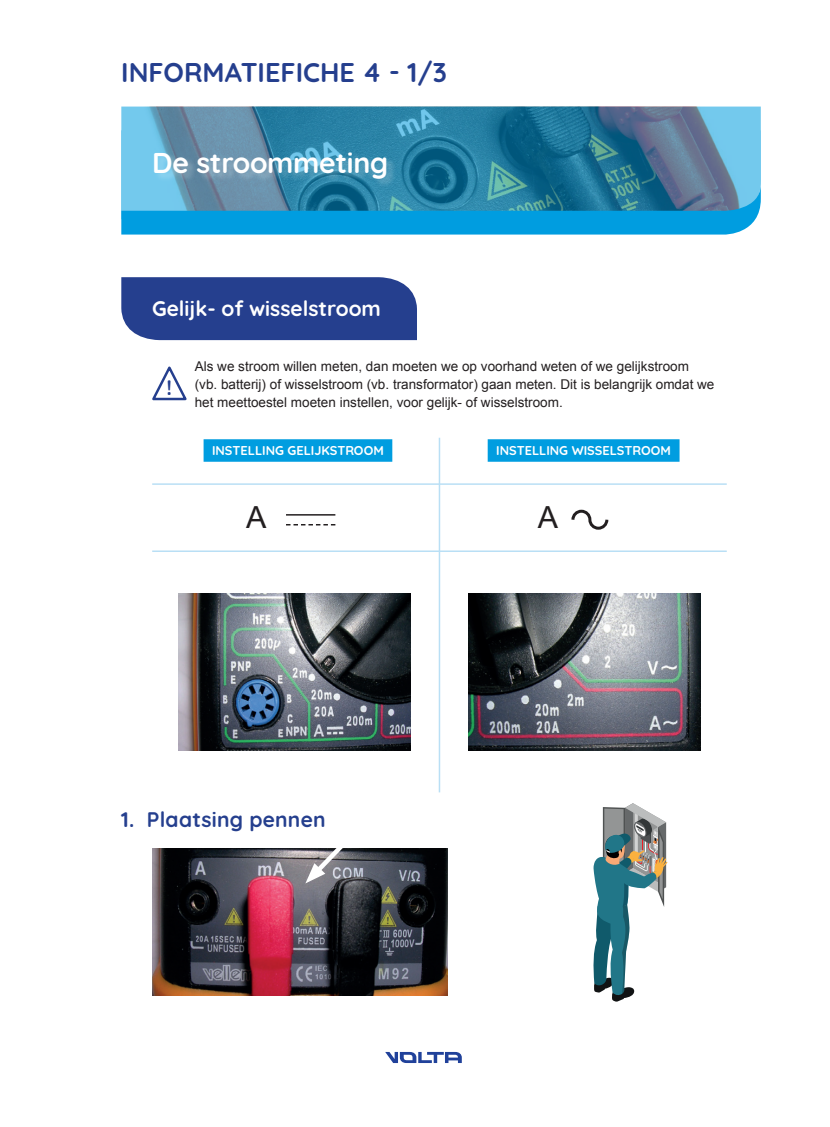
<style>
.page{position:relative;width:830px;height:1127px;background:#fff}
.page>*{position:absolute;margin:0;border:0;box-sizing:border-box;transform-origin:0 0}
.t1{font:30.45px "Arial";color:#231f20}
.t2{font:700 28.5px "Quicksand";letter-spacing:-.01em;color:#fff}
.t3{font:700 27px "Quicksand";color:#253f8e}
.t4{font:700 21px "Quicksand";color:#fff}
.t5{font:700 21px "Quicksand";letter-spacing:.01em;color:#253f8e}
.t6{font:13.5px/18px "Arial";color:#231f20}
.t7{font:700 12.75px "Quicksand";color:#fff}
</style>
<div class="page">
<svg style="left:385px;top:1052px;width:76px;height:11px"></svg>
<svg style="left:121px;top:219px;width:635px;height:16px;background:#0aa1e1"></svg>
<svg style="left:121px;top:107px;width:639px;height:112px;background:#3987ab"></svg>
<div style="left:154px;top:151px;width:243px;height:37px;background:#fff;opacity:.21"></div>
<svg style="left:152px;top:366px;width:35px;height:35px"></svg>
<img style="left:152px;top:848px;width:295px;height:147px">
<div style="left:203px;top:439px;width:189px;height:23px;background:#009de0"></div>
<div style="left:487px;top:439px;width:192px;height:23px;background:#009de0"></div>
<hr style="left:438px;top:438px;width:2px;height:354px;background:#b9dff5">
<hr style="left:152px;top:550px;width:574px;height:2px;background:#b9dff5">
<hr style="left:152px;top:483px;width:574px;height:2px;background:#b9dff5">
<img style="left:178px;top:594px;width:232px;height:156px">
<img style="left:468px;top:594px;width:232px;height:157px">
<hr style="left:286px;top:514px;width:49px;height:2px;background:#231f20">
<svg style="left:286px;top:524px;width:49px;height:1px"></svg>
<svg style="left:571px;top:509px;width:38px;height:21px"></svg>
<svg style="left:305px;top:848px;width:43px;height:35px"></svg>
<div style="left:121px;top:277px;width:296px;height:63px;background:#253f8e"></div>
<svg style="left:593px;top:803px;width:74px;height:199px"></svg>
<h3 class="t3" style="left:121px;top:50px;width:327px">INFORMATIEFICHE 4 - 1/3</h3>
<h2 class="t2" style="left:152px;top:139px;width:237px">De stroommeting</h2>
<h3 class="t4" style="left:152px;top:291px;width:230px">Gelijk- of wisselstroom</h3>
<h3 class="t5" style="left:166px;top:370px;width:7px">!</h3>
<p class="t6" style="left:195px;top:358px;width:521px">Als we stroom willen meten, dan moeten we op voorhand weten of we gelijkstroom (vb. batterij) of wisselstroom (vb. transformator) gaan meten. Dit is belangrijk omdat we het meettoestel moeten instellen, voor gelijk- of wisselstroom.</p>
<p class="t7" style="left:212px;top:440px;width:173px">INSTELLING GELIJKSTROOM</p>
<p class="t7" style="left:496px;top:440px;width:176px">INSTELLING WISSELSTROOM</p>
<h1 class="t1" style="left:246px;top:497px;width:22px">A</h1>
<h1 class="t1" style="left:537px;top:497px;width:22px">A</h1>
<h3 class="t5" style="left:121px;top:802px;width:206px">1. Plaatsing pennen</h3>
</div>
